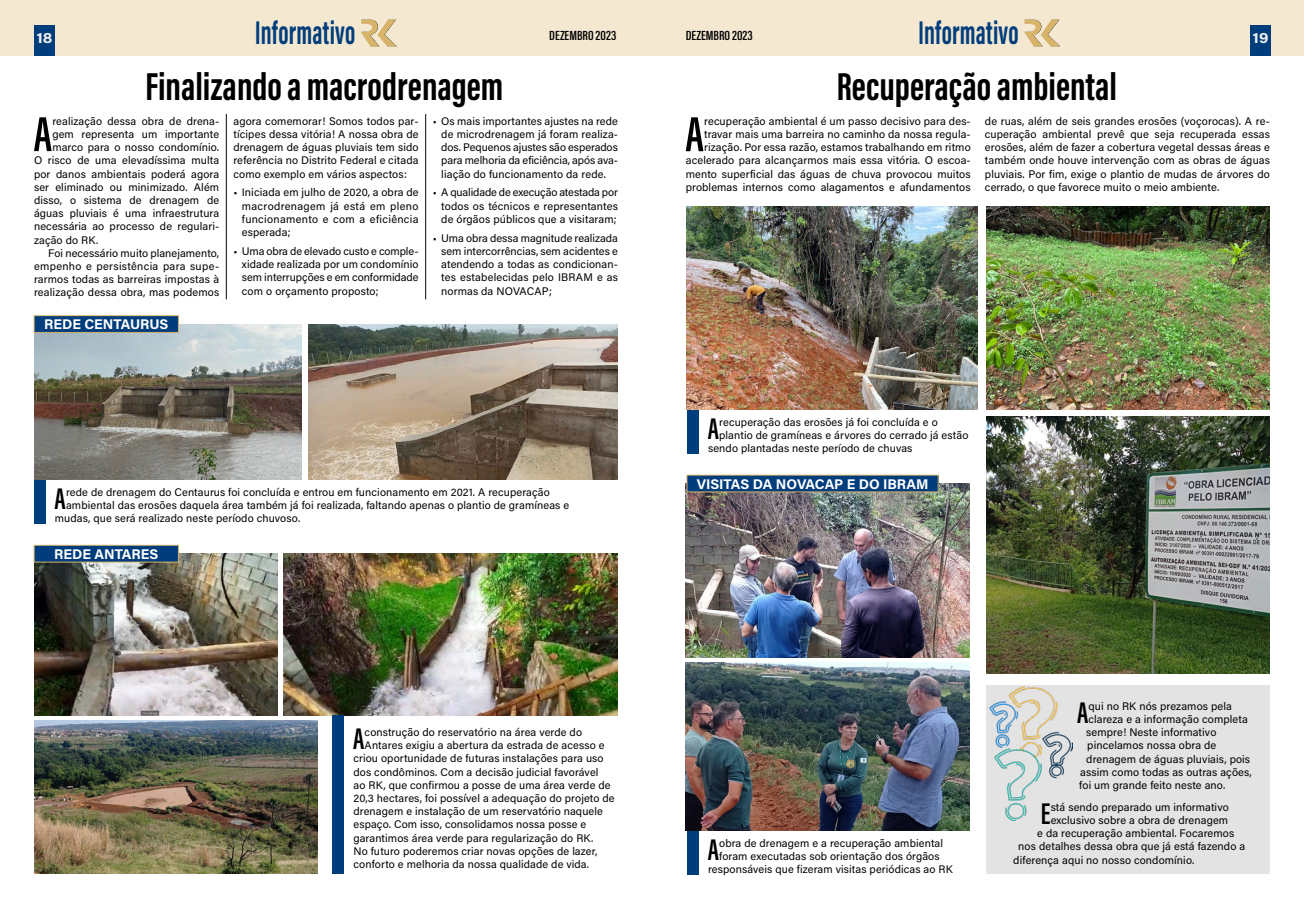
<style>
.page{position:relative;width:1304px;height:908px;background:#fff}
.page>*{position:absolute;margin:0;border:0;box-sizing:border-box;transform-origin:0 0}
.t1{font:600 50.7px "Acumin Pro Extra Cond";color:#000}
.t2{font:600 50.5px "Acumin Pro Extra Cond";color:#000}
.t3{font:700 40px "Acumin Pro Extra Cond";color:#000}
.t4{font:700 33.8px "Acumin Pro Extra Cond";letter-spacing:.01em;color:#003d7c;scale:.83 1}
.t5{font:600 30.8px "Acumin Pro Extra Cond";color:#000}
.t6{font:700 15px "Acumin Pro";color:#ededed;scale:1.1 1}
.t7{font:700 14px "Acumin Pro";letter-spacing:-.005em;color:#fff}
.t8{font:600 13.6px "Acumin Pro Extra Cond";color:#000;scale:1.1 1}
.t9{font:11px/13.2px "Acumin Pro";letter-spacing:.01em;color:#000;text-align:justify}
.t10{font:11px "Acumin Pro";letter-spacing:.03em;color:#000}
</style>
<div class="page">
<div style="left:0;top:0;width:652px;height:56px;background:#f4e8d1"></div>
<div style="left:652px;top:0;width:652px;height:56px;background:#f4e8d1"></div>
<svg style="left:361px;top:19px;width:36px;height:27px"></svg>
<svg style="left:1024px;top:19px;width:36px;height:27px"></svg>
<div style="left:34px;top:26px;width:21px;height:30px;background:#003d7c"></div>
<div style="left:1250px;top:26px;width:21px;height:30px;background:#003d7c"></div>
<img style="left:686px;top:483px;width:283px;height:174px">
<div style="left:986px;top:684px;width:284px;height:189px;background:#e3e3e3"></div>
<hr style="left:226px;top:114px;width:1px;height:185px;background:#000">
<hr style="left:425px;top:114px;width:1px;height:185px;background:#000">
<img style="left:34px;top:324px;width:268px;height:155px">
<img style="left:990px;top:686px;width:83px;height:133px">
<img style="left:308px;top:324px;width:310px;height:155px">
<img style="left:34px;top:553px;width:244px;height:162px">
<img style="left:283px;top:553px;width:335px;height:162px">
<div style="left:34px;top:479px;width:11px;height:44px;background:#003d7c"></div>
<div style="left:333px;top:715px;width:11px;height:158px;background:#003d7c"></div>
<div style="left:34px;top:315px;width:144px;height:17px;background:#003d7c"></div>
<div style="left:34px;top:315px;width:145px;height:17px;border:1px solid #d7b46a"></div>
<div style="left:34px;top:545px;width:144px;height:17px;background:#003d7c"></div>
<div style="left:34px;top:545px;width:145px;height:17px;border:1px solid #d7b46a"></div>
<img style="left:34px;top:720px;width:283px;height:153px">
<img style="left:686px;top:662px;width:283px;height:168px">
<img style="left:986px;top:207px;width:284px;height:202px">
<img style="left:686px;top:207px;width:292px;height:202px">
<div style="left:687px;top:475px;width:251px;height:16px;background:#003d7c"></div>
<div style="left:687px;top:830px;width:11px;height:44px;background:#003d7c"></div>
<img style="left:986px;top:416px;width:284px;height:257px">
<div style="left:687px;top:410px;width:11px;height:44px;background:#003d7c"></div>
<h3 class="t6" style="left:36px;top:28px;width:16px">18</h3>
<h3 class="t4" style="left:255px;top:12px;width:122px">Informativo</h3>
<p class="t8" style="left:549px;top:27px;width:63px">DEZEMBRO 2023</p>
<p class="t8" style="left:686px;top:27px;width:63px">DEZEMBRO 2023</p>
<h3 class="t4" style="left:918px;top:12px;width:122px">Informativo</h3>
<h3 class="t3" style="left:146px;top:62px;width:359px">Finalizando a macrodrenagem</h3>
<h3 class="t3" style="left:837px;top:62px;width:282px">Recuperação ambiental</h3>
<h3 class="t6" style="left:1252px;top:28px;width:16px">19</h3>
<h2 class="t2" style="left:34px;top:103px;width:20px">A</h2>
<p class="t9" style="left:52px;top:114px;width:168px">realização dessa obra de drena-</p>
<p class="t9" style="left:52px;top:127px;width:168px">gem representa um importante</p>
<p class="t9" style="left:52px;top:140px;width:168px">marco para o nosso condomínio.</p>
<p class="t9" style="left:34px;top:153px;width:187px">O risco de uma elevadíssima multa</p>
<p class="t9" style="left:34px;top:166px;width:187px">por danos ambientais poderá agora</p>
<p class="t9" style="left:34px;top:180px;width:187px">ser eliminado ou minimizado. Além</p>
<p class="t9" style="left:34px;top:193px;width:187px">disso, o sistema de drenagem de</p>
<p class="t9" style="left:34px;top:206px;width:187px">águas pluviais é uma infraestrutura</p>
<p class="t9" style="left:34px;top:219px;width:187px">necessária ao processo de regulari-</p>
<p class="t9" style="left:34px;top:232px;width:66px">zação do RK.</p>
<p class="t9" style="left:48px;top:246px;width:172px">Foi necessário muito planejamento,</p>
<p class="t10" style="left:34px;top:258px;width:187px">empenho e persistência para supe-</p>
<p class="t9" style="left:34px;top:272px;width:187px">rarmos todas as barreiras impostas à</p>
<p class="t9" style="left:34px;top:285px;width:187px">realização dessa obra, mas podemos</p>
<p class="t7" style="left:44px;top:314px;width:126px">REDE CENTAURUS</p>
<p class="t9" style="left:233px;top:114px;width:187px">agora comemorar! Somos todos par&shy;tícipes dessa vitória! A nossa obra de drenagem de águas pluviais tem sido referência no Distrito Federal e citada como exemplo em vários aspectos:</p>
<p class="t9" style="left:242px;top:185px;width:178px;text-indent:-9px">• Iniciada em julho de 2020, a obra de macrodrenagem já está em pleno funcionamento e com a eficiência esperada;</p>
<p class="t9" style="left:242px;top:244px;width:178px;text-indent:-9px">• Uma obra de elevado custo e comple&shy;xidade realizada por um condomínio sem interrupções e em conformidade com o orçamento proposto;</p>
<p class="t9" style="left:441px;top:114px;width:178px;text-indent:-9px">• Os mais importantes ajustes na rede de microdrenagem já foram realiza&shy;dos. Pequenos ajustes são esperados para melhoria da eficiência, após ava&shy;liação do funcionamento da rede.</p>
<p class="t9" style="left:441px;top:185px;width:178px;text-indent:-9px">• A qualidade de execução atestada por todos os técnicos e representantes de órgãos públicos que a visitaram;</p>
<p class="t9" style="left:441px;top:231px;width:178px;text-indent:-9px">• Uma obra dessa magnitude realizada sem intercorrências, sem acidentes e atendendo a todas as condicionan&shy;tes estabelecidas pelo IBRAM e as normas da NOVACAP;</p>
<h3 class="t5" style="left:55px;top:479px;width:13px">A</h3>
<p class="t9" style="left:66px;top:484px;width:485px">rede de drenagem do Centaurus foi concluída e entrou em funcionamento em 2021. A recuperação</p>
<p class="t9" style="left:66px;top:498px;width:505px">ambiental das erosões daquela área também já foi realizada, faltando apenas o plantio de gramíneas e</p>
<p class="t9" style="left:55px;top:511px;width:247px">mudas, que será realizado neste período chuvoso.</p>
<p class="t7" style="left:54px;top:544px;width:106px">REDE ANTARES</p>
<h3 class="t5" style="left:353px;top:719px;width:13px">A</h3>
<p class="t9" style="left:365px;top:724px;width:219px">construção do reservatório na área verde do</p>
<p class="t9" style="left:365px;top:737px;width:241px">Antares exigiu a abertura da estrada de acesso e</p>
<p class="t9" style="left:353px;top:751px;width:252px">criou oportunidade de futuras instalações para uso</p>
<p class="t9" style="left:353px;top:764px;width:247px">dos condôminos. Com a decisão judicial favorável</p>
<p class="t9" style="left:353px;top:777px;width:259px">ao RK, que confirmou a posse de uma área verde de</p>
<p class="t9" style="left:353px;top:790px;width:263px">20,3 hectares, foi possível a adequação do projeto de</p>
<p class="t9" style="left:353px;top:803px;width:251px">drenagem e instalação de um reservatório naquele</p>
<p class="t9" style="left:353px;top:817px;width:234px">espaço. Com isso, consolidamos nossa posse e</p>
<p class="t9" style="left:353px;top:830px;width:242px">garantimos área verde para regularização do RK.</p>
<p class="t9" style="left:353px;top:843px;width:245px">No futuro poderemos criar novas opções de lazer,</p>
<p class="t9" style="left:353px;top:856px;width:237px">conforto e melhoria da nossa qualidade de vida.</p>
<p class="t9" style="left:686px;top:114px;width:287px;text-align:right">recuperação ambiental é um passo decisivo para des&shy;travar mais uma barreira no caminho da nossa regula&shy;rização. Por essa razão, estamos trabalhando em ritmo acelerado para alcançarmos mais essa vitória. O escoa&shy;mento superficial das águas de chuva provocou muitos problemas internos como alagamentos e afundamentos</p>
<p class="t9" style="left:985px;top:114px;width:287px">de ruas, além de seis grandes erosões (voçorocas). A re&shy;cuperação ambiental prevê que seja recuperada essas erosões, além de fazer a cobertura vegetal dessas áreas e também onde houve intervenção com as obras de águas pluviais. Por fim, exige o plantio de mudas de árvores do cerrado, o que favorece muito o meio ambiente.</p>
<h1 class="t1" style="left:685px;top:103px;width:20px">A</h1>
<h3 class="t5" style="left:708px;top:409px;width:13px">A</h3>
<p class="t9" style="left:719px;top:414px;width:220px">recuperação das erosões já foi concluída e o</p>
<p class="t9" style="left:719px;top:428px;width:251px">plantio de gramíneas e árvores do cerrado já estão</p>
<p class="t9" style="left:708px;top:441px;width:206px">sendo plantadas neste período de chuvas</p>
<p class="t7" style="left:697px;top:473px;width:233px">VISITAS DA NOVACAP E DO IBRAM</p>
<p class="t9" style="left:708px;top:835px;width:246px;text-align:center">obra de drenagem e a recuperação ambiental foram executadas sob orientação dos órgãos responsáveis que fizeram visitas periódicas ao RK</p>
<h3 class="t5" style="left:708px;top:830px;width:13px">A</h3>
<h3 class="t5" style="left:1077px;top:693px;width:13px">A</h3>
<p class="t9" style="left:1088px;top:698px;width:145px">qui no RK nós prezamos pela</p>
<p class="t9" style="left:1088px;top:711px;width:161px">clareza e a informação completa</p>
<p class="t9" style="left:1086px;top:724px;width:132px">sempre! Neste informativo</p>
<p class="t9" style="left:1087px;top:738px;width:131px">pincelamos nossa obra de</p>
<p class="t9" style="left:1086px;top:751px;width:165px">drenagem de águas pluviais, pois</p>
<p class="t9" style="left:1080px;top:764px;width:173px">assim como todas as outras ações,</p>
<p class="t9" style="left:1079px;top:777px;width:148px">foi um grande feito neste ano.</p>
<h3 class="t5" style="left:1041px;top:794px;width:11px">E</h3>
<p class="t9" style="left:1051px;top:799px;width:180px">stá sendo preparado um informativo</p>
<p class="t9" style="left:1051px;top:812px;width:179px">exclusivo sobre a obra de drenagem</p>
<p class="t9" style="left:1037px;top:825px;width:199px">e da recuperação ambiental. Focaremos</p>
<p class="t9" style="left:1018px;top:839px;width:228px">nos detalhes dessa obra que já está fazendo a</p>
<p class="t9" style="left:1013px;top:852px;width:183px">diferença aqui no nosso condomínio.</p>
</div>
